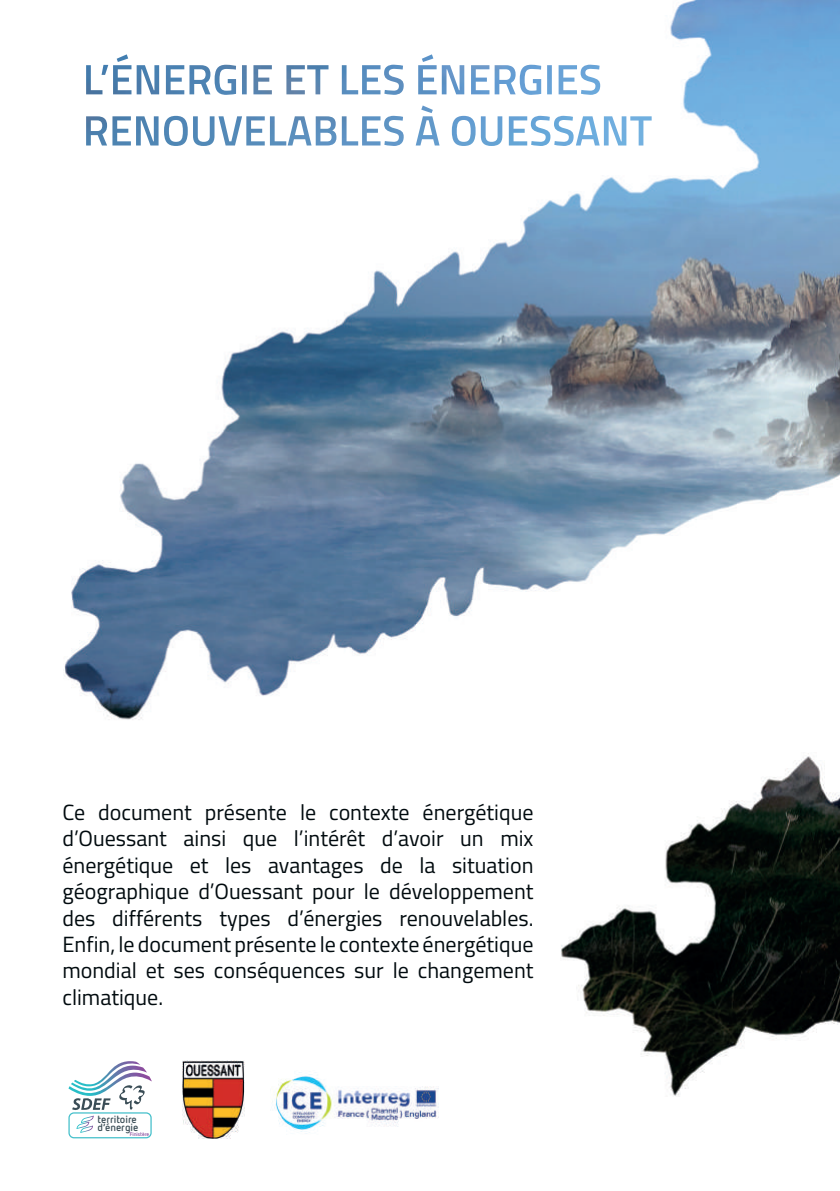
<style>
.page{position:relative;width:840px;height:1191px;background:#fff}
.page>*{position:absolute;margin:0;border:0;box-sizing:border-box;transform-origin:0 0}
.t1{font:22px/26.4px "Titillium";color:#000a0e;text-align:justify}
.t2{font:700 10.4px/8.2px "Netto OT";color:#3a4d56}
.t3{font:700 5.4px "Netto OT";color:#894e9e}
</style>
<div class="page">
<img style="left:64px;top:0;width:775px;height:1139px">
<img style="left:101px;top:54px;width:499px;height:41px">
<img style="left:164px;top:105px;width:487px;height:41px">
<div style="left:68px;top:1112px;width:84px;height:26px;border:1px solid #46c0cb;border-radius:5px"></div>
<svg style="left:68px;top:1060px;width:84px;height:73px"></svg>
<img style="left:182px;top:1060px;width:62px;height:78px">
<img style="left:270px;top:1070px;width:170px;height:64px">
<p class="t1" style="left:62px;top:798px;width:472px">Ce document présente le contexte énergétique d’Ouessant ainsi que l’intérêt d’avoir un mix énergétique et les avantages de la situation géographique d’Ouessant pour le développement des différents types d’énergies renouvelables.<br>Enfin, le document présente le contexte énergétique mondial et ses conséquences sur le changement climatique.</p>
<p class="t2" style="left:97px;top:1114px;width:43px">territoire d’énergie</p>
<p class="t3" style="left:130px;top:1130px;width:21px">Finistere</p>
</div>
